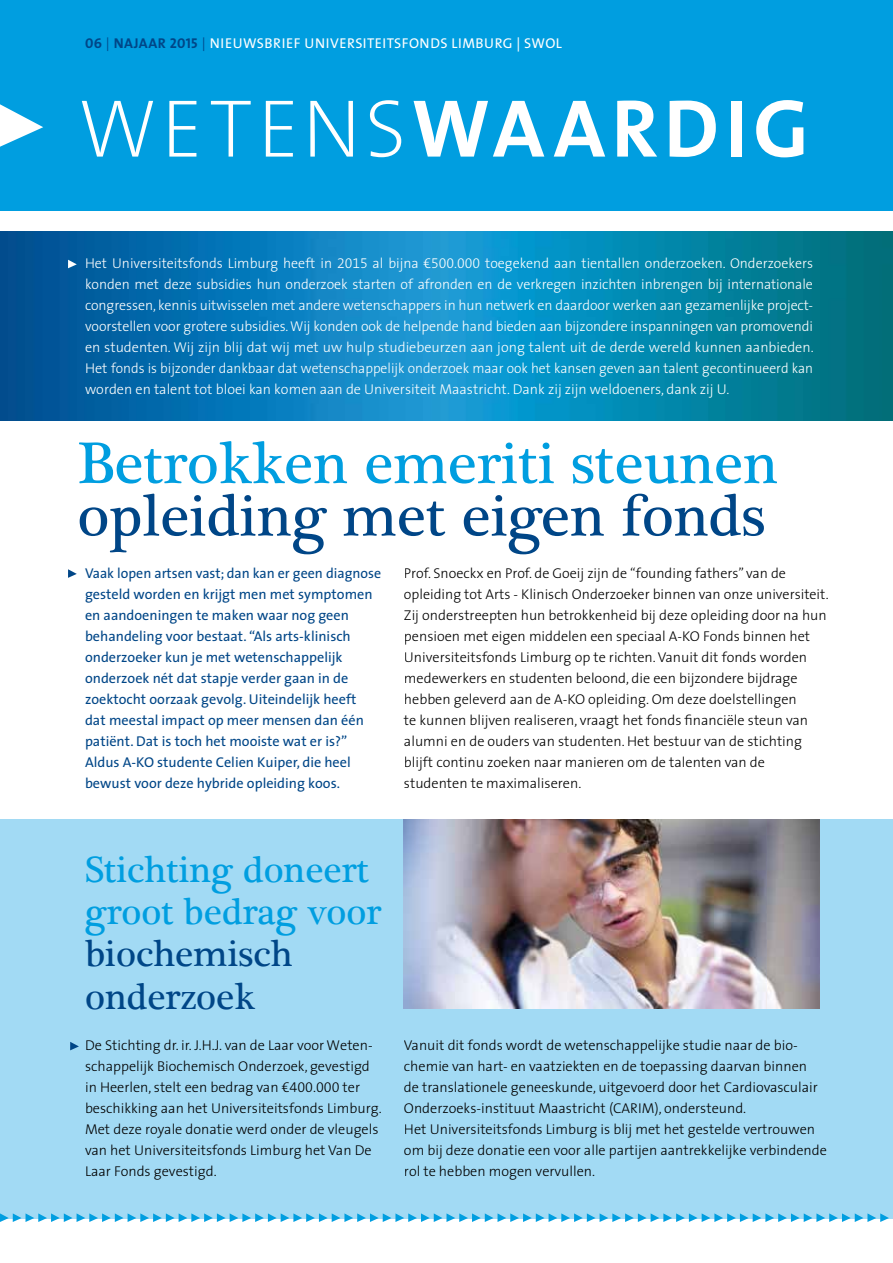
<style>
.page{position:relative;width:893px;height:1263px;background:#fff}
.page>*{position:absolute;margin:0;border:0;box-sizing:border-box;transform-origin:0 0}
.t1{font:700 82.5px "The Sans";letter-spacing:.075em;color:#fff}
.t2{font:60px "Plantagenet Cherokee";color:#009ee0}
.t3{font:60px "Plantagenet Cherokee";color:#004687}
.t4{font:37.5px/42px "Plantagenet Cherokee";color:#009ee0}
.t5{font:37.5px/42px "Plantagenet Cherokee";color:#004687}
.t6{font:300 14.25px/21px "The Sans";color:#000}
.t7{font:300 14.25px/21px "The Sans";color:#fff;text-align:justify}
.t8{font:14.25px/21px "The Sans";color:#004687}
.t9{font:14.25px "The Sans";letter-spacing:.035em;color:#fff}
.s1{font-family:"The Sans Bold Caps";color:#004687}
.s2{font-family:"Plantagenet Cherokee";color:#004687}
.s3{font-weight:700;color:#004687}
.s4{font-weight:200}
.s5{font-family:"The Sans Light Expert";font-weight:400}
</style>
<div class="page">
<div style="left:0;top:819px;width:893px;height:399px;background:#a2daf4"></div>
<svg style="left:0;top:1213px;width:889px;height:9px"></svg>
<div style="left:0;top:0;width:893px;height:210px;background:#009ee0"></div>
<img style="left:0;top:231px;width:893px;height:189px">
<svg style="left:0;top:104px;width:43px;height:43px"></svg>
<svg style="left:68px;top:260px;width:9px;height:8px"></svg>
<img style="left:404px;top:819px;width:415px;height:189px">
<svg style="left:70px;top:1042px;width:9px;height:8px"></svg>
<svg style="left:68px;top:569px;width:9px;height:9px"></svg>
<p class="t9" style="left:85px;top:32px;width:478px"><span class="s1">06</span> <span class="s2">|</span> <span class="s3">NAJAAR</span> <span class="s1">2015</span> <span class="s2">|</span> NIEUWSBRIEF UNIVERSITEITSFONDS LIMBURG | SWOL</p>
<h1 class="t1" style="left:78px;top:60px;width:732px"><span class="s4">WETENS</span>WAARDIG</h1>
<p class="t7" style="left:85px;top:252px;width:730px">Het Universiteitsfonds Limburg heeft in <span class="s5">2015</span> al bijna €<span class="s5">500.000</span> toegekend aan tientallen onderzoeken. Onderzoekers konden met deze subsidies hun onderzoek starten of afronden en de verkregen inzichten inbrengen bij internationale congressen, kennis uitwisselen met andere wetenschappers in hun netwerk en daardoor werken aan gezamenlijke project&shy;voorstellen voor grotere subsidies. Wij konden ook de helpende hand bieden aan bijzondere inspanningen van promovendi en studenten. Wij zijn blij dat wij met uw hulp studiebeurzen aan jong talent uit de derde wereld kunnen aanbieden.<br>Het fonds is bijzonder dankbaar dat wetenschappelijk onderzoek maar ook het kansen geven aan talent gecontinueerd kan worden en talent tot bloei kan komen aan de Universiteit Maastricht. Dank zij zijn weldoeners, dank zij U.</p>
<h2 class="t2" style="left:77px;top:426px;width:703px">Betrokken emeriti steunen</h2>
<h2 class="t3" style="left:77px;top:478px;width:689px">opleiding met eigen fonds</h2>
<p class="t8" style="left:85px;top:562px;width:298px">Vaak lopen artsen vast; dan kan er geen diagnose gesteld worden en krijgt men met symptomen en aandoeningen te maken waar nog geen behandeling voor bestaat. “Als arts-klinisch onderzoeker kun je met wetenschappelijk onderzoek nét dat stapje verder gaan in de zoektocht oorzaak gevolg. Uiteindelijk heeft<br>dat meestal impact op meer mensen dan één patiënt. Dat is toch het mooiste wat er is?” Aldus A-KO studente Celien Kuiper, die heel bewust voor deze hybride opleiding koos.</p>
<p class="t6" style="left:404px;top:562px;width:426px">Prof. Snoeckx en Prof. de Goeij zijn de “founding fathers” van de opleiding tot Arts - Klinisch Onderzoeker binnen van onze universiteit.<br>Zij onderstreepten hun betrokkenheid bij deze opleiding door na hun pensioen met eigen middelen een speciaal A-KO Fonds binnen het Universiteitsfonds Limburg op te richten. Vanuit dit fonds worden medewerkers en studenten beloond, die een bijzondere bijdrage hebben geleverd aan de A-KO opleiding. Om deze doelstellingen<br>te kunnen blijven realiseren, vraagt het fonds financiële steun van alumni en de ouders van studenten. Het bestuur van de stichting blijft continu zoeken naar manieren om de talenten van de studenten te maximaliseren.</p>
<h3 class="t4" style="left:85px;top:850px;width:298px">Stichting doneert groot bedrag voor</h3>
<h3 class="t5" style="left:85px;top:934px;width:209px">biochemisch onderzoek</h3>
<p class="t6" style="left:85px;top:1034px;width:298px">De Stichting dr. ir. J.H.J. van de Laar voor Weten&shy;schappelijk Biochemisch Onderzoek, gevestigd in Heerlen, stelt een bedrag van €<span class="s5">400.000</span> ter beschikking aan het Universiteitsfonds Limburg.<br>Met deze royale donatie werd onder de vleugels van het Universiteitsfonds Limburg het Van De Laar Fonds gevestigd.</p>
<p class="t6" style="left:404px;top:1034px;width:424px">Vanuit dit fonds wordt de wetenschappelijke studie naar de bio&shy;chemie van hart- en vaatziekten en de toepassing daarvan binnen<br>de translationele geneeskunde, uitgevoerd door het Cardiovasculair Onderzoeks-instituut Maastricht (CARIM), ondersteund.<br>Het Universiteitsfonds Limburg is blij met het gestelde vertrouwen om bij deze donatie een voor alle partijen aantrekkelijke verbindende rol te hebben mogen vervullen.</p>
</div>
